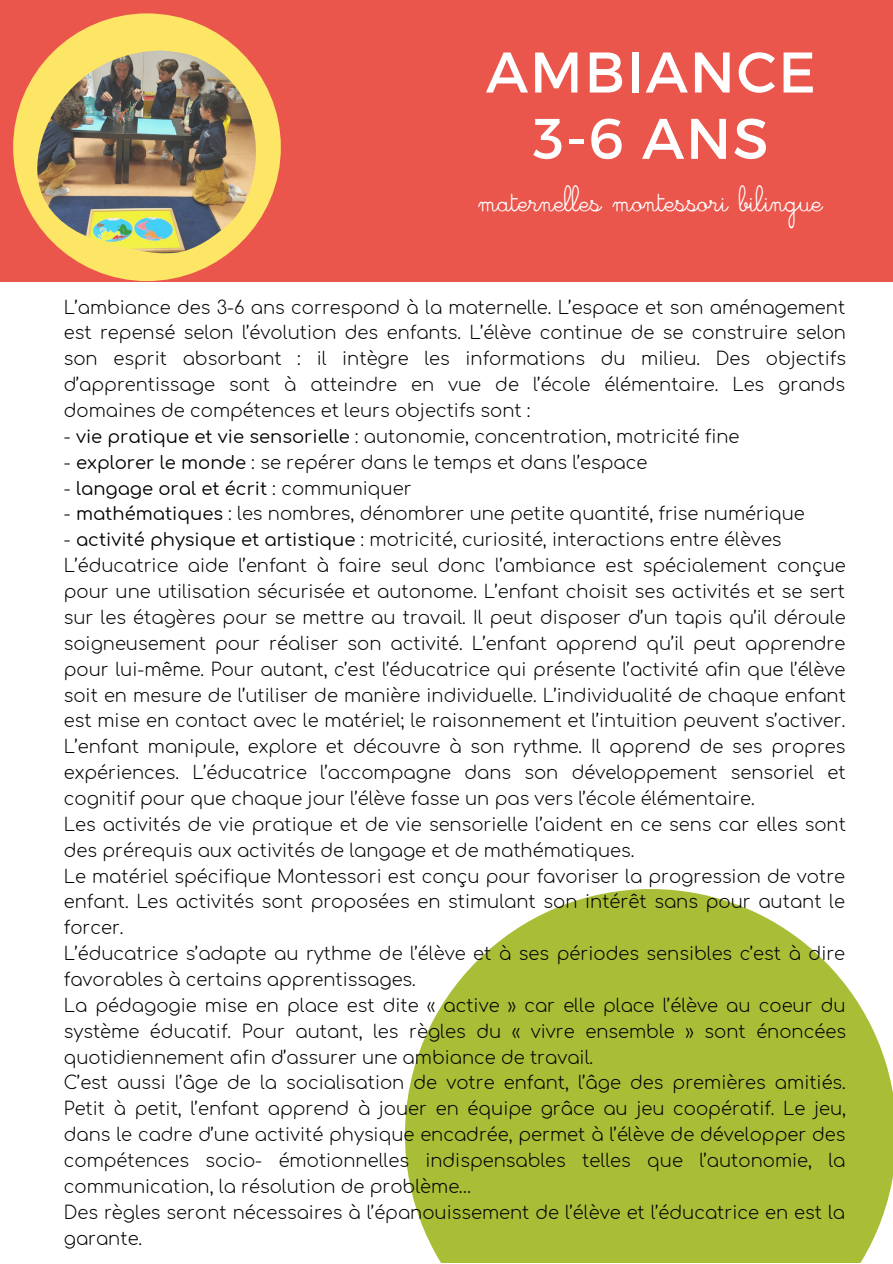
<style>
.page{position:relative;width:893px;height:1264px;background:#fff}
.page>*{position:absolute;margin:0;border:0;box-sizing:border-box;transform-origin:0 0}
.t1{font:57.15px/66.3px "Montserrat";letter-spacing:.03em;color:#fefefe;text-align:center}
.t2{font:28.5px "Cursivestandard";color:#fefefe}
.t3{font:300 18px/25.8px "Comfortaa";color:#000;text-align:justify}
.t4{font:18px "Comfortaa";color:#000}
.s1{font-weight:400}
.s2{font-weight:300}
</style>
<div class="page">
<div style="left:0;top:0;width:892px;height:281px;background:#ea554c"></div>
<svg style="left:405px;top:889px;width:487px;height:373px;background:#b6c755"></svg>
<div style="left:13px;top:13px;width:268px;height:268px;background:#fde566;border-radius:50%"></div>
<img style="left:35px;top:50px;width:224px;height:203px">
<h1 class="t1" style="left:486px;top:36px;width:331px">AMBIANCE<br>3-6 ANS</h1>
<h2 class="t2" style="left:479px;top:185px;width:345px">maternelles montessori bilingue</h2>
<p class="t3" style="left:64px;top:295px;width:783px">L’ambiance des 3-6 ans correspond à la maternelle. L’espace et son aménagement est repensé selon l’évolution des enfants. L’élève continue de se construire selon son esprit absorbant : il intègre les informations du milieu. Des objectifs d’apprentissage sont à atteindre en vue de l’école élémentaire. Les grands domaines de compétences et leurs objectifs sont :</p>
<p class="t3" style="left:64px;top:424px;width:677px">- <span class="s1">vie pratique et vie sensorielle</span> : autonomie, concentration, motricité fine</p>
<p class="t3" style="left:64px;top:450px;width:585px">- <span class="s1">explorer le monde</span> : se repérer dans le temps et dans l’espace</p>
<p class="t4" style="left:64px;top:478px;width:349px"><span class="s2">-</span> langage oral et écrit <span class="s2">: communiquer</span></p>
<p class="t3" style="left:64px;top:501px;width:742px">- <span class="s1">mathématiques</span> : les nombres, dénombrer une petite quantité, frise numérique</p>
<p class="t3" style="left:64px;top:527px;width:783px;text-align:left">- <span class="s1">activité physique et artistique</span> : motricité, curiosité, interactions entre élèves L’éducatrice aide l’enfant à faire seul donc l’ambiance est spécialement conçue pour une utilisation sécurisée et autonome. L’enfant choisit ses activités et se sert sur les étagères pour se mettre au travail. Il peut disposer d’un tapis qu’il déroule soigneusement pour réaliser son activité. L’enfant apprend qu’il peut apprendre pour lui-même. Pour autant, c’est l’éducatrice qui présente l’activité afin que l’élève soit en mesure de l’utiliser de manière individuelle. L’individualité de chaque enfant est mise en contact avec le matériel; le raisonnement et l’intuition peuvent s’activer.<br>L’enfant manipule, explore et découvre à son rythme. Il apprend de ses propres expériences. L’éducatrice l’accompagne dans son développement sensoriel et cognitif pour que chaque jour l’élève fasse un pas vers l’école élémentaire.<br>Les activités de vie pratique et de vie sensorielle l’aident en ce sens car elles sont des prérequis aux activités de langage et de mathématiques.<br>Le matériel spécifique Montessori est conçu pour favoriser la progression de votre enfant. Les activités sont proposées en stimulant son intérêt sans pour autant le forcer.<br>L’éducatrice s’adapte au rythme de l’élève et à ses périodes sensibles c’est à dire favorables à certains apprentissages.<br>La pédagogie mise en place est dite « active » car elle place l’élève au coeur du système éducatif. Pour autant, les règles du « vivre ensemble » sont énoncées quotidiennement afin d’assurer une ambiance de travail.<br>C’est aussi l’âge de la socialisation de votre enfant, l’âge des premières amitiés.<br>Petit à petit, l’enfant apprend à jouer en équipe grâce au jeu coopératif. Le jeu, dans le cadre d’une activité physique encadrée, permet à l’élève de développer des compétences socio- émotionnelles indispensables telles que l’autonomie, la communication, la résolution de problème…<br>Des règles seront nécessaires à l’épanouissement de l’élève et l’éducatrice en est la garante.</p>
</div>
